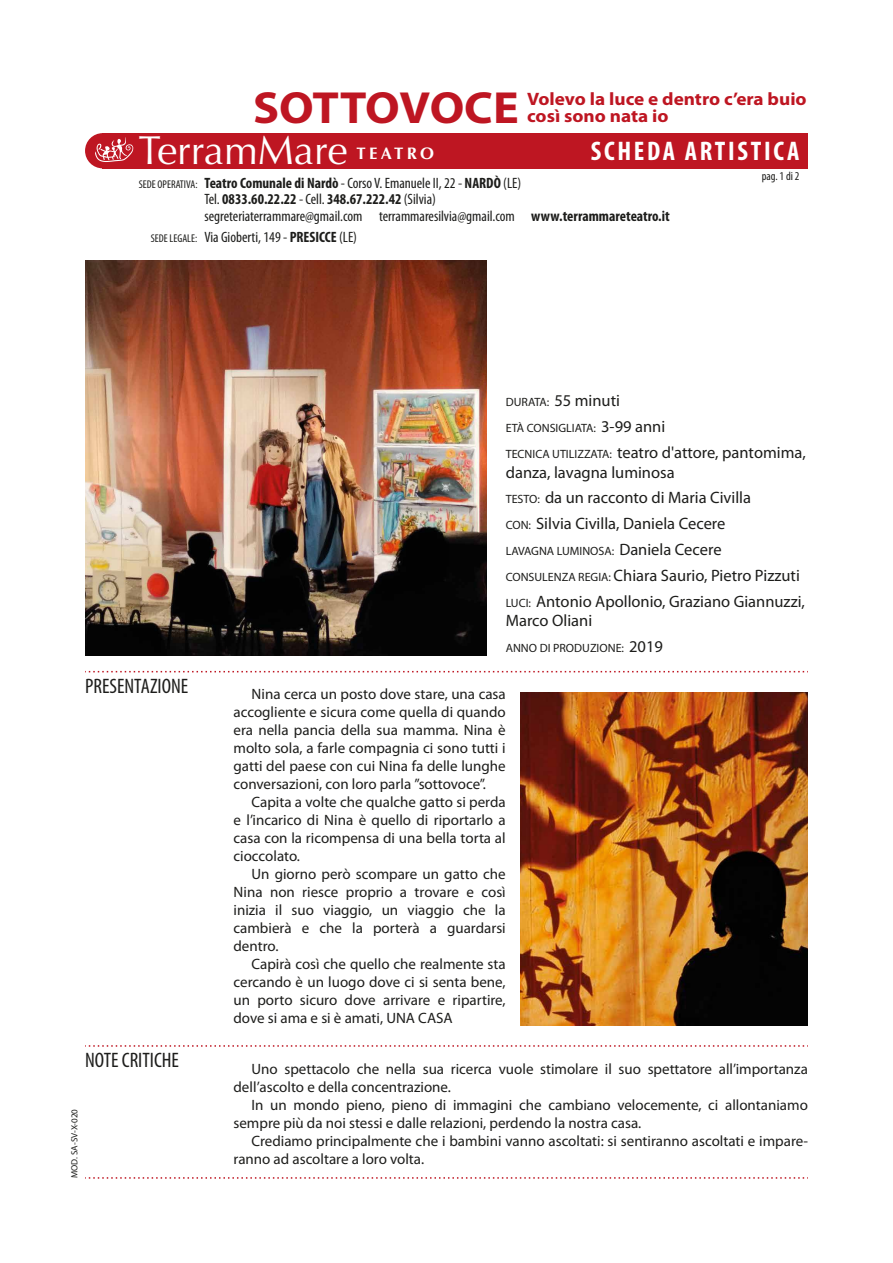
<style>
.page{position:relative;width:893px;height:1263px;background:#fff}
.page>*{position:absolute;margin:0;border:0;box-sizing:border-box;transform-origin:0 0}
.t1{font:700 45.15px "Myriad Pro";letter-spacing:-.005em;color:#be1622;scale:1.07 1}
.t2{font:40.5px "Optima";color:#fff}
.t3{font:700 condensed 27px "Myriad Pro";letter-spacing:.1em;color:#fff}
.t4{font:condensed 21px "Myriad Pro";color:#1d1d1b}
.t5{font:700 18px/16.5px "Myriad Pro";color:#be1622;scale:1.07 1}
.t6{font:700 16.65px "Optima";letter-spacing:.2em;color:#fff}
.t7{font:16.5px/25.8px "Myriad Pro";color:#1d1d1b}
.t8{font:15px/18px "Myriad Pro";color:#1d1d1b;text-align:justify}
.t9{font:condensed 15px/16.5px "Myriad Pro";color:#1d1d1b}
.t10{font:12px "Myriad Pro";color:#1d1d1b}
.t11{font:condensed 12px "Myriad Pro";color:#1d1d1b}
.t12{font:9px "Myriad Pro";color:#1d1d1b}
.s1{font-size:11.25px}
.s2{font-weight:700}
.s3{font-size:12px}
.s4{font-size:16.5px}
</style>
<div class="page">
<img style="left:85px;top:260px;width:401px;height:395px">
<div style="left:85px;top:133px;width:35px;height:35px;background:#be1622;border-radius:50%"></div>
<div style="left:102px;top:133px;width:706px;height:35px;background:#be1622"></div>
<svg style="left:95px;top:137px;width:38px;height:25px"></svg>
<svg style="left:85px;top:671px;width:723px;height:1px"></svg>
<svg style="left:85px;top:1177px;width:723px;height:2px"></svg>
<svg style="left:85px;top:1045px;width:723px;height:2px"></svg>
<img style="left:521px;top:693px;width:287px;height:332px">
<h1 class="t1" style="left:253px;top:78px;width:250px">SOTTOVOCE</h1>
<p class="t5" style="left:527px;top:91px;width:263px">Volevo la luce e dentro c’era buio così sono nata io</p>
<h2 class="t2" style="left:139px;top:127px;width:211px">TerramMare</h2>
<p class="t6" style="left:357px;top:144px;width:79px">TEATRO</p>
<h3 class="t3" style="left:591px;top:135px;width:210px">SCHEDA ARTISTICA</h3>
<p class="t11" style="left:762px;top:169px;width:39px">pag. 1 di 2</p>
<p class="t9" style="left:204px;top:174px;width:467px;text-indent:-66px"><span class="s1">SEDE OPERATIVA:</span> <span class="s2">Teatro Comunale di Nardò</span> - Corso V. Emanuele II, 22 - <span class="s2">NARDÒ</span> (LE)<br>Tel. <span class="s2">0833.60.22.22</span> - Cell. <span class="s2">348.67.222.42</span> (Silvia)<br>segreteriaterrammare@gmail.com terrammaresilvia@gmail.com <span class="s2">www.terrammareteatro.it</span></p>
<p class="t9" style="left:151px;top:228px;width:208px"><span class="s1">SEDE LEGALE:</span> Via Gioberti, 149 - <span class="s2">PRESICCE</span> (LE)</p>
<h3 class="t4" style="left:85px;top:673px;width:105px">PRESENTAZIONE</h3>
<h3 class="t4" style="left:85px;top:1047px;width:95px">NOTE CRITICHE</h3>
<p class="t12" style="left:69px;top:1178px;width:71px;rotate:-90deg">MOD. SA-SV-X-020</p>
<p class="t7" style="left:506px;top:387px;width:116px"><span class="s3">DURATA:</span> 55 minuti</p>
<p class="t10" style="left:506px;top:421px;width:161px">ETÀ CONSIGLIATA: <span class="s4">3-99 anni</span></p>
<p class="t7" style="left:506px;top:442px;width:302px;line-height:19.8px"><span class="s3">TECNICA UTILIZZATA:</span> teatro d'attore, pantomima, danza, lavagna luminosa</p>
<p class="t7" style="left:506px;top:485px;width:247px"><span class="s3">TESTO:</span> da un racconto di Maria Civilla<br><span class="s3">CON:</span> Silvia Civilla, Daniela Cecere</p>
<p class="t10" style="left:506px;top:544px;width:217px">LAVAGNA LUMINOSA: <span class="s4">Daniela Cecere</span></p>
<p class="t7" style="left:506px;top:562px;width:301px"><span class="s3">CONSULENZA REGIA:</span> Chiara Saurio, Pietro Pizzuti<br><span class="s3">LUCI:</span> Antonio Apollonio, Graziano Giannuzzi,</p>
<p class="t7" style="left:506px;top:608px;width:88px">Marco Oliani</p>
<p class="t10" style="left:506px;top:641px;width:159px">ANNO DI PRODUZIONE: <span class="s4">2019</span></p>
<p class="t8" style="left:234px;top:685px;width:274px;text-indent:18px">Nina cerca un posto dove stare, una casa accogliente e sicura come quella di quando era nella pancia della sua mamma. Nina è molto sola, a farle compagnia ci sono tutti i gatti del paese con cui Nina fa delle lunghe conversazioni, con loro parla ”sottovoce”.</p>
<p class="t8" style="left:234px;top:793px;width:274px;text-indent:18px">Capita a volte che qualche gatto si perda e l’incarico di Nina è quello di riportarlo a casa con la ricompensa di una bella torta al cioccolato.</p>
<p class="t8" style="left:234px;top:865px;width:274px;text-indent:18px">Un giorno però scompare un gatto che Nina non riesce proprio a trovare e così inizia il suo viaggio, un viaggio che la cambierà e che la porterà a guardarsi dentro.</p>
<p class="t8" style="left:234px;top:955px;width:274px;text-indent:18px">Capirà così che quello che realmente sta cercando è un luogo dove ci si senta bene, un porto sicuro dove arrivare e ripartire, dove si ama e si è amati, UNA CASA</p>
<p class="t8" style="left:234px;top:1059px;width:576px;text-indent:18px">Uno spettacolo che nella sua ricerca vuole stimolare il suo spettatore all’importanza dell’ascolto e della concentrazione.</p>
<p class="t8" style="left:234px;top:1095px;width:576px;text-indent:18px">In un mondo pieno, pieno di immagini che cambiano velocemente, ci allontaniamo sempre più da noi stessi e dalle relazioni, perdendo la nostra casa.</p>
<p class="t8" style="left:234px;top:1131px;width:576px;text-indent:18px">Crediamo principalmente che i bambini vanno ascoltati: si sentiranno ascoltati e impare&shy;ranno ad ascoltare a loro volta.</p>
</div>
